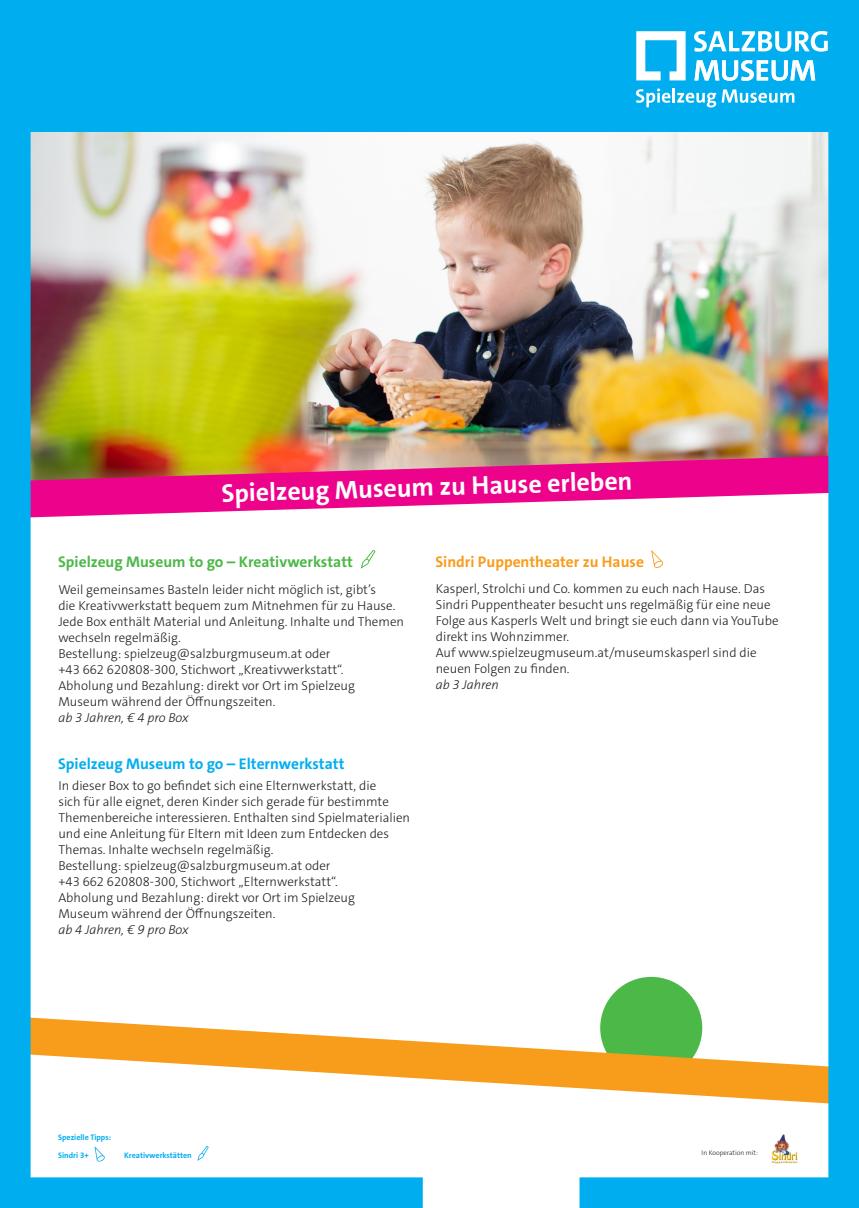
<style>
.page{position:relative;width:859px;height:1208px;background:#fff}
.page>*{position:absolute;margin:0;border:0;box-sizing:border-box;transform-origin:0 0}
.t1{font:700 25.9px "The Sans C4 s";color:#fff}
.t2{font:700 15.5px "The Sans C4 s";color:#4cb848}
.t3{font:700 15.5px "The Sans C4 s";color:#00aeef}
.t4{font:700 15.5px "The Sans C4 s";color:#f89c1c}
.t5{font:300 13px/16px "The Sans C4 s";color:#231f20}
.t6{font:italic 300 13px "The Sans C4 s";color:#231f20}
.t7{font:700 8px "The Sans C4 s";color:#00aeef}
.t8{font:300 6.7px "The Sans C4 s";color:#231f20}
</style>
<div class="page">
<img style="left:0;top:0;width:859px;height:1208px">
<img style="left:771px;top:1134px;width:27px;height:29px">
<svg style="left:360px;top:550px;width:15px;height:19px"></svg>
<svg style="left:636px;top:88px;width:34px;height:19px"></svg>
<hr style="left:672px;top:88px;width:3px;height:15px;background:#fff">
<svg style="left:677px;top:93px;width:39px;height:14px"></svg>
<svg style="left:722px;top:89px;width:72px;height:14px"></svg>
<svg style="left:636px;top:31px;width:50px;height:49px"></svg>
<svg style="left:694px;top:31px;width:134px;height:21px"></svg>
<svg style="left:694px;top:60px;width:121px;height:21px"></svg>
<svg style="left:95px;top:1146px;width:10px;height:15px"></svg>
<svg style="left:197px;top:1146px;width:12px;height:15px"></svg>
<svg style="left:651px;top:550px;width:12px;height:18px"></svg>
<h1 class="t1" style="left:221px;top:477px;width:413px;rotate:-2deg">Spielzeug Museum zu Hause erleben</h1>
<p class="t2" style="left:58px;top:551px;width:296px">Spielzeug Museum to go – Kreativwerkstatt</p>
<p class="t5" style="left:58px;top:581px;width:347px">Weil gemeinsames Basteln leider nicht möglich ist, gibt’s<br>die Kreativwerkstatt bequem zum Mitnehmen für zu Hause.<br>Jede Box enthält Material und Anleitung. Inhalte und Themen wechseln regelmäßig.<br>Bestellung: spielzeug@salzburgmuseum.at oder<br>+43 662 620808-300, Stichwort „Kreativwerkstatt“.<br>Abholung und Bezahlung: direkt vor Ort im Spielzeug Museum während der Öffnungszeiten.</p>
<p class="t6" style="left:58px;top:709px;width:132px">ab 3 Jahren, € 4 pro Box</p>
<p class="t3" style="left:58px;top:753px;width:288px">Spielzeug Museum to go – Elternwerkstatt</p>
<p class="t5" style="left:58px;top:777px;width:353px">In dieser Box to go befindet sich eine Elternwerkstatt, die<br>sich für alle eignet, deren Kinder sich gerade für bestimmte Themenbereiche interessieren. Enthalten sind Spielmaterialien und eine Anleitung für Eltern mit Ideen zum Entdecken des Themas. Inhalte wechseln regelmäßig.<br>Bestellung: spielzeug@salzburgmuseum.at oder<br>+43 662 620808-300, Stichwort „Elternwerkstatt“.<br>Abholung und Bezahlung: direkt vor Ort im Spielzeug<br>Museum während der Öffnungszeiten.</p>
<p class="t6" style="left:58px;top:921px;width:132px">ab 4 Jahren, € 9 pro Box</p>
<p class="t4" style="left:435px;top:551px;width:210px">Sindri Puppentheater zu Hause</p>
<p class="t5" style="left:436px;top:580px;width:344px">Kasperl, Strolchi und Co. kommen zu euch nach Hause. Das Sindri Puppentheater besucht uns regelmäßig für eine neue Folge aus Kasperls Welt und bringt sie euch dann via YouTube direkt ins Wohnzimmer.<br>Auf www.spielzeugmuseum.at/museumskasperl sind die neuen Folgen zu finden.</p>
<p class="t6" style="left:436px;top:676px;width:65px">ab 3 Jahren</p>
<p class="t7" style="left:58px;top:1131px;width:55px">Spezielle Tipps:</p>
<p class="t7" style="left:58px;top:1149px;width:32px">Sindri 3+</p>
<p class="t7" style="left:124px;top:1149px;width:69px">Kreativwerkstätten</p>
<p class="t8" style="left:702px;top:1148px;width:58px">In Kooperation mit:</p>
</div>
